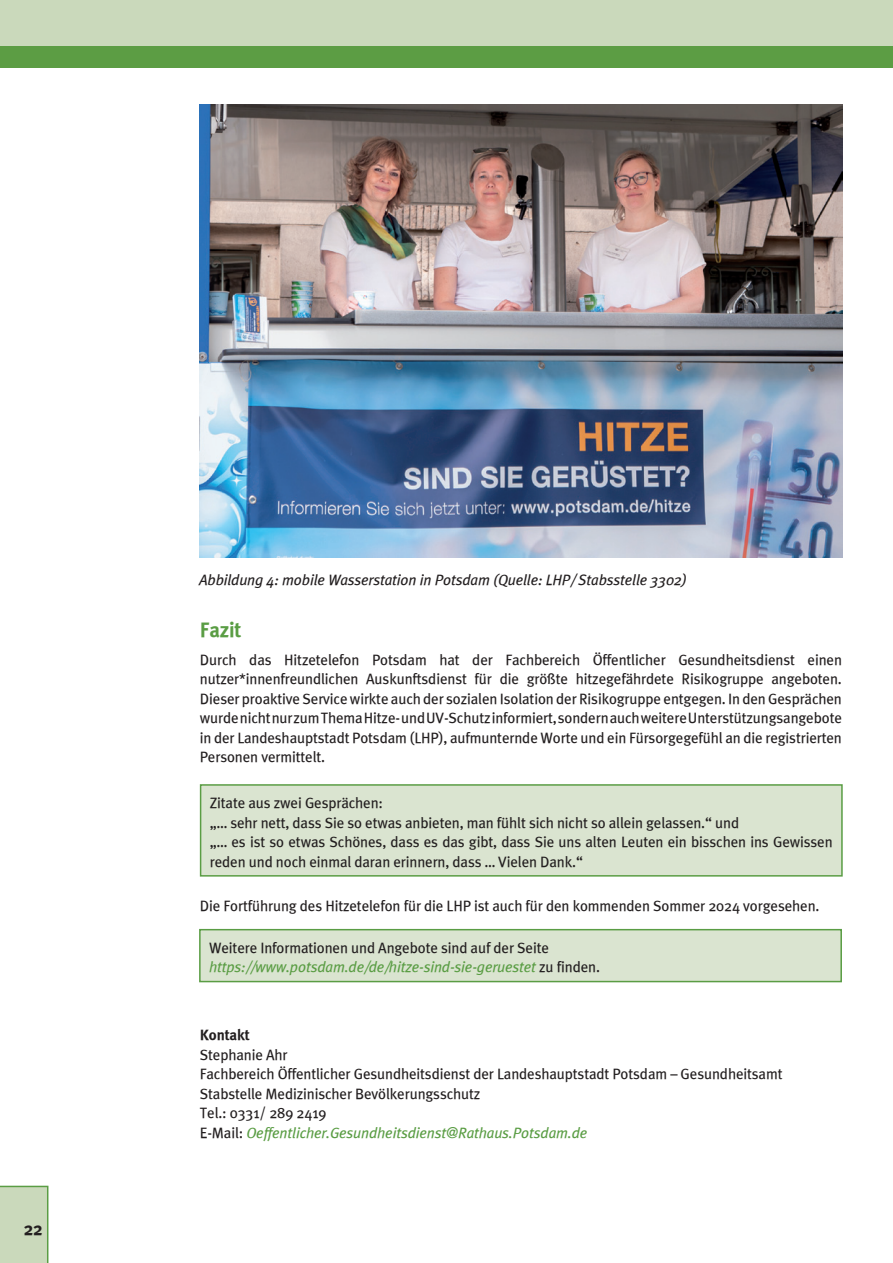
<style>
.page{position:relative;width:893px;height:1263px;background:#fff}
.page>*{position:absolute;margin:0;border:0;box-sizing:border-box;transform-origin:0 0}
.t1{font:700 21px "Meta Plus";color:#5a9d44}
.t2{font:700 18px "Meta Plus";color:#231f20}
.t3{font:15px/19.5px "Meta Plus";letter-spacing:-.01em;color:#231f20}
.t4{font:italic 15px "Meta Plus";letter-spacing:-.01em;color:#231f20}
.t5{font:700 15px "Meta Plus";letter-spacing:-.01em;color:#231f20}
.s1{font-style:italic;color:#5a9d44}
</style>
<div class="page">
<div style="left:0;top:0;width:893px;height:68px;background:#cad9bb"></div>
<div style="left:0;top:1186px;width:48px;height:77px;background:#cad9bb"></div>
<div style="left:0;top:47px;width:893px;height:21px;background:#5c9d44"></div>
<img style="left:200px;top:104px;width:643px;height:453px">
<div style="left:201px;top:785px;width:641px;height:91px;background:#dae4d0"></div>
<div style="left:200px;top:784px;width:643px;height:92px;border:2px solid #5a9d44"></div>
<div style="left:200px;top:930px;width:641px;height:51px;background:#dae4d0"></div>
<div style="left:199px;top:929px;width:643px;height:53px;border:2px solid #5a9d44"></div>
<p class="t2" style="left:24px;top:1218px;width:20px">22</p>
<p class="t4" style="left:199px;top:571px;width:489px">Abbildung 4: mobile Wasserstation in Potsdam (Quelle: LHP/ Stabsstelle 3302)</p>
<h1 class="t1" style="left:200px;top:617px;width:43px">Fazit</h1>
<p class="t3" style="left:200px;top:650px;width:644px">Durch das Hitzetelefon Potsdam hat der Fachbereich Öffentlicher Gesundheitsdienst einen nutzer*innenfreundlichen Auskunftsdienst für die größte hitzegefährdete Risikogruppe angeboten.<br>Dieser proaktive Service wirkte auch der sozialen Isolation der Risikogruppe entgegen. In den Gesprächen wurde nicht nur zum Thema Hitze- und UV-Schutz informiert, sondern auch weitere Unterstützungsangebote in der Landeshauptstadt Potsdam (LHP), aufmunternde Worte und ein Fürsorgegefühl an die registrierten Personen vermittelt.</p>
<p class="t3" style="left:210px;top:793px;width:624px">Zitate aus zwei Gesprächen:<br>„… sehr nett, dass Sie so etwas anbieten, man fühlt sich nicht so allein gelassen.“ und<br>„… es ist so etwas Schönes, dass es das gibt, dass Sie uns alten Leuten ein bisschen ins Gewissen reden und noch einmal daran erinnern, dass … Vielen Dank.“</p>
<p class="t3" style="left:200px;top:896px;width:619px">Die Fortführung des Hitzetelefon für die LHP ist auch für den kommenden Sommer 2024 vorgesehen.</p>
<p class="t3" style="left:209px;top:938px;width:391px">Weitere Informationen und Angebote sind auf der Seite <span class="s1">https://www.potsdam.de/de/hitze-sind-sie-geruestet</span> zu finden.</p>
<p class="t5" style="left:200px;top:1026px;width:51px">Kontakt</p>
<p class="t3" style="left:200px;top:1044px;width:584px">Stephanie Ahr<br>Fachbereich Öffentlicher Gesundheitsdienst der Landeshauptstadt Potsdam – Gesundheitsamt Stabstelle Medizinischer Bevölkerungsschutz<br>Tel.: 0331/ 289 2419<br>E-Mail: <span class="s1">Oeffentlicher.Gesundheitsdienst@Rathaus.Potsdam.de</span></p>
</div>
